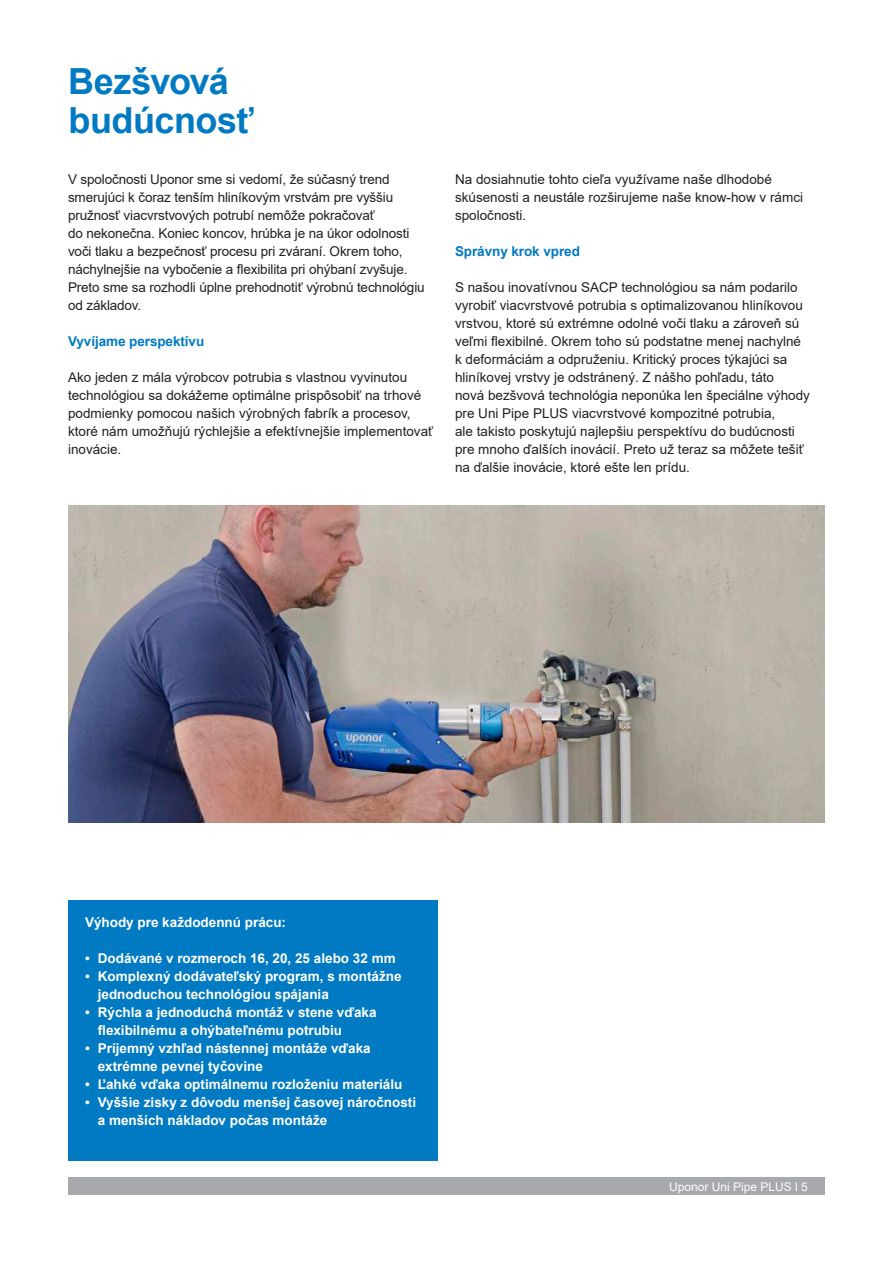
<style>
.page{position:relative;width:893px;height:1263px;background:#fff}
.page>*{position:absolute;margin:0;border:0;box-sizing:border-box;transform-origin:0 0}
.t1{font:700 36px/39px "Arial";letter-spacing:-.015em;color:#007ac2}
.t2{font:13.5px/18px "Arial";color:#231f20}
.t3{font:700 13.5px/18px "Arial";color:#fff}
.t4{font:700 13.5px "Arial";letter-spacing:-.005em;color:#007ac2}
.t5{font:12px "Arial";color:#fff}
</style>
<div class="page">
<img style="left:68px;top:505px;width:757px;height:317px">
<div style="left:68px;top:1178px;width:757px;height:17px;background:#a8a9ad"></div>
<div style="left:68px;top:900px;width:370px;height:261px;background:#007ac2"></div>
<h1 class="t1" style="left:68px;top:63px;width:187px">Bezšvová budúcnosť</h1>
<p class="t2" style="left:68px;top:170px;width:358px">V spoločnosti Uponor sme si vedomí, že súčasný trend smerujúci k čoraz tenším hliníkovým vrstvám pre vyššiu pružnosť viacvrstvových potrubí nemôže pokračovať<br>do nekonečna. Koniec koncov, hrúbka je na úkor odolnosti voči tlaku a bezpečnosť procesu pri zváraní. Okrem toho, náchylnejšie na vybočenie a flexibilita pri ohýbaní zvyšuje.<br>Preto sme sa rozhodli úplne prehodnotiť výrobnú technológiu od základov.</p>
<p class="t4" style="left:68px;top:332px;width:138px">Vyvíjame perspektívu</p>
<p class="t2" style="left:68px;top:368px;width:367px">Ako jeden z mála výrobcov potrubia s vlastnou vyvinutou technológiou sa dokážeme optimálne prispôsobiť na trhové podmienky pomocou našich výrobných fabrík a procesov, ktoré nám umožňujú rýchlejšie a efektívnejšie implementovať inovácie.</p>
<p class="t2" style="left:455px;top:170px;width:350px">Na dosiahnutie tohto cieľa využívame naše dlhodobé skúsenosti a neustále rozširujeme naše know-how v rámci spoločnosti.</p>
<p class="t4" style="left:455px;top:242px;width:126px">Správny krok vpred</p>
<p class="t2" style="left:455px;top:278px;width:356px">S našou inovatívnou SACP technológiou sa nám podarilo vyrobiť viacvrstvové potrubia s optimalizovanou hliníkovou vrstvou, ktoré sú extrémne odolné voči tlaku a zároveň sú veľmi flexibilné. Okrem toho sú podstatne menej nachylné k deformáciám a odpruženiu. Kritický proces týkajúci sa hliníkovej vrstvy je odstránený. Z nášho pohľadu, táto<br>nová bezšvová technológia neponúka len špeciálne výhody pre Uni Pipe PLUS viacvrstvové kompozitné potrubia,<br>ale takisto poskytujú najlepšiu perspektívu do budúcnosti pre mnoho ďalších inovácií. Preto už teraz sa môžete tešiť na ďalšie inovácie, ktoré ešte len prídu.</p>
<p class="t3" style="left:85px;top:913px;width:203px">Výhody pre každodennú prácu:</p>
<p class="t3" style="left:85px;top:949px;width:312px">• Dodávané v rozmeroch 16, 20, 25 alebo 32 mm</p>
<p class="t3" style="left:98px;top:967px;width:305px;text-indent:-13px">• Komplexný dodávateľský program, s montážne jednoduchou technológiou spájania</p>
<p class="t3" style="left:98px;top:1003px;width:280px;text-indent:-13px">• Rýchla a jednoduchá montáž v stene vďaka flexibilnému a ohýbateľnému potrubiu</p>
<p class="t3" style="left:98px;top:1039px;width:274px;text-indent:-13px">• Príjemný vzhľad nástennej montáže vďaka extrémne pevnej tyčovine</p>
<p class="t3" style="left:85px;top:1075px;width:319px">• Ľahké vďaka optimálnemu rozloženiu materiálu</p>
<p class="t3" style="left:98px;top:1093px;width:320px;text-indent:-13px">• Vyššie zisky z dôvodu menšej časovej náročnosti a menších nákladov počas montáže</p>
<p class="t5" style="left:669px;top:1178px;width:140px">Uponor Uni Pipe PLUS l 5</p>
</div>
